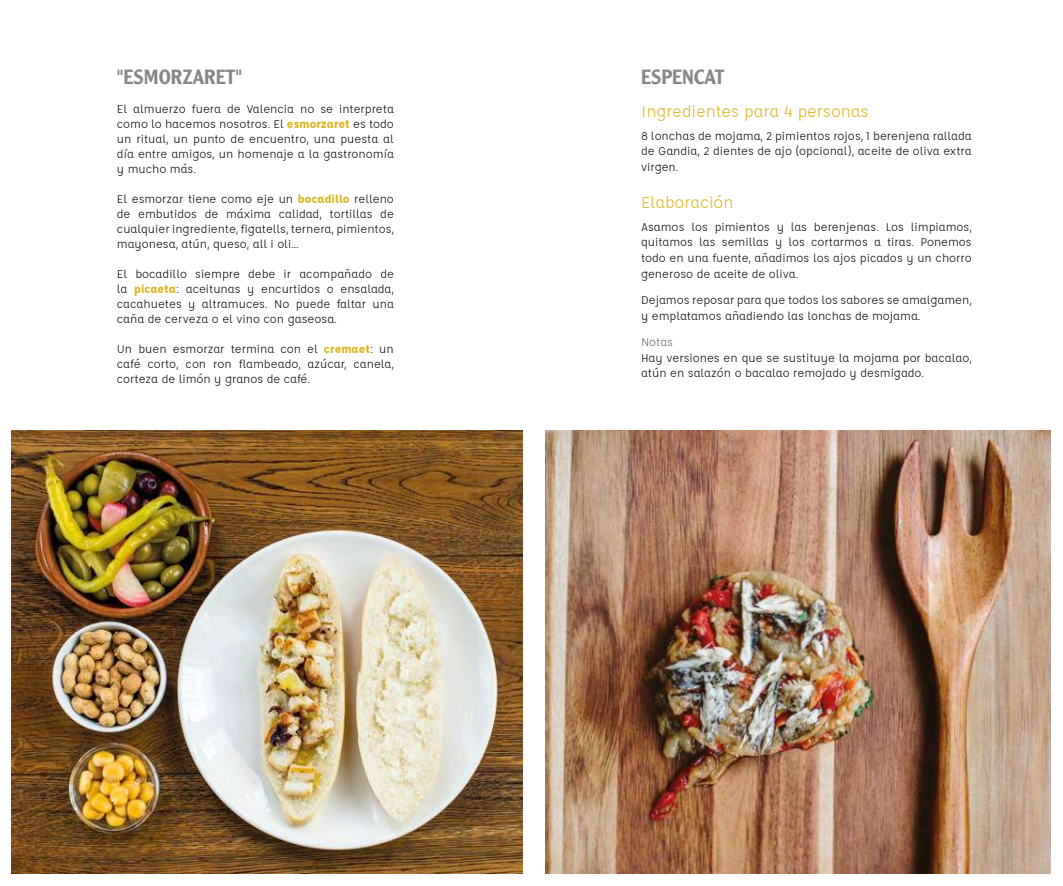
<style>
.page{position:relative;width:1063px;height:886px;background:#fff}
.page>*{position:absolute;margin:0;border:0;box-sizing:border-box;transform-origin:0 0}
.t1{font:500 20px "Clearface Gothic LH65";color:#878787}
.t2{font:17.5px "Affogato";color:#dbb51e}
.t3{font:12.5px/15px "Affogato";color:#000;text-align:justify}
.t4{font:12.5px "Affogato";color:#646363}
.s1{font-weight:700;color:#dbb51e}
</style>
<div class="page">
<img style="left:12px;top:431px;width:510px;height:442px">
<img style="left:546px;top:431px;width:504px;height:442px">
<h1 class="t1" style="left:117px;top:64px;width:127px">"ESMORZARET"</h1>
<p class="t3" style="left:117px;top:101px;width:278px">El almuerzo fuera de Valencia no se interpreta como lo hacemos nosotros. El <span class="s1">esmorzaret</span> es todo un ritual, un punto de encuentro, una puesta al día entre amigos, un homenaje a la gastronomía y mucho más.</p>
<p class="t3" style="left:117px;top:191px;width:278px">El esmorzar tiene como eje un <span class="s1">bocadillo</span> relleno de embutidos de máxima calidad, tortillas de cualquier ingrediente, figatells, ternera, pimientos, mayonesa, atún, queso, all i oli…</p>
<p class="t3" style="left:117px;top:266px;width:278px">El bocadillo siempre debe ir acompañado de la <span class="s1">picaeta</span>: aceitunas y encurtidos o ensalada, cacahuetes y altramuces. No puede faltar una caña de cerveza o el vino con gaseosa.</p>
<p class="t3" style="left:117px;top:341px;width:278px">Un buen esmorzar termina con el <span class="s1">cremaet</span>: un café corto, con ron flambeado, azúcar, canela, corteza de limón y granos de café.</p>
<h1 class="t1" style="left:641px;top:64px;width:85px">ESPENCAT</h1>
<h2 class="t2" style="left:641px;top:100px;width:229px">Ingredientes para 4 personas</h2>
<p class="t3" style="left:641px;top:127px;width:332px;line-height:15.6px">8 lonchas de mojama, 2 pimientos rojos, 1 berenjena rallada de Gandia, 2 dientes de ajo (opcional), aceite de oliva extra virgen.</p>
<h2 class="t2" style="left:641px;top:191px;width:94px">Elaboración</h2>
<p class="t3" style="left:641px;top:218px;width:332px;line-height:15.6px">Asamos los pimientos y las berenjenas. Los limpiamos, quitamos las semillas y los cortarmos a tiras. Ponemos todo en una fuente, añadimos los ajos picados y un chorro generoso de aceite de oliva.</p>
<p class="t3" style="left:641px;top:292px;width:332px;line-height:15.6px">Dejamos reposar para que todos los sabores se amalgamen, y emplatamos añadiendo las lonchas de mojama.</p>
<p class="t4" style="left:641px;top:334px;width:33px">Notas</p>
<p class="t3" style="left:641px;top:349px;width:332px;line-height:15.6px">Hay versiones en que se sustituye la mojama por bacalao, atún en salazón o bacalao remojado y desmigado.</p>
</div>
